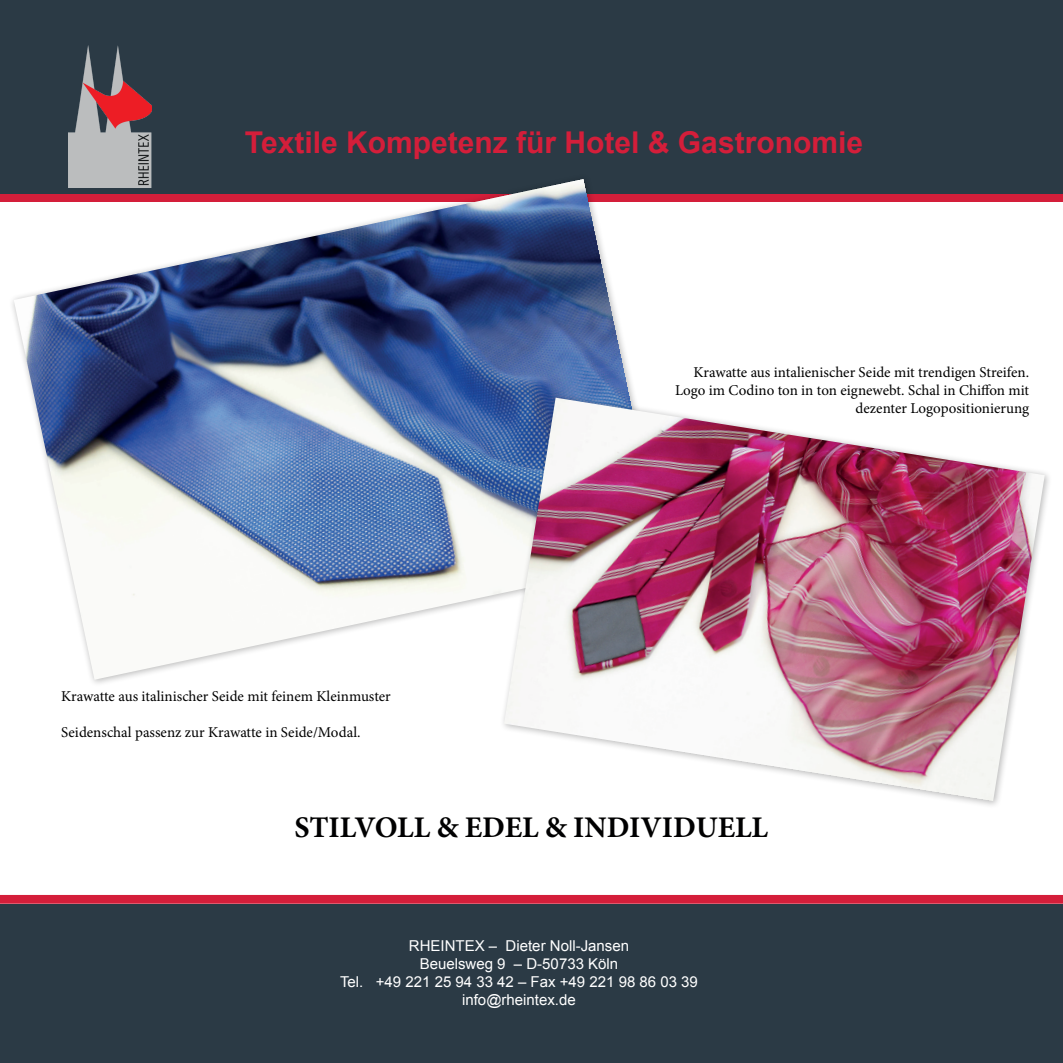
<style>
.page{position:relative;width:1063px;height:1063px;background:#fff}
.page>*{position:absolute;margin:0;border:0;box-sizing:border-box;transform-origin:0 0}
.t1{font:700 30px "Arial";color:#d41e3a}
.t2{font:700 30px "Minion Pro";color:#000001}
.t3{font:15px/18px "Minion Pro";color:#000001;text-align:right}
.t4{font:15px/18px "Arial";color:#fff;text-align:center}
</style>
<div class="page">
<div style="left:0;top:194px;width:1062px;height:7px;background:#d41e3a"></div>
<div style="left:0;top:0;width:1062px;height:194px;background:#2b3a45"></div>
<div style="left:0;top:895px;width:1062px;height:8px;background:#d41e3a"></div>
<div style="left:0;top:904px;width:1062px;height:158px;background:#2b3a45"></div>
<img style="left:69px;top:45px;width:82px;height:129px">
<div style="left:9px;top:174px;width:662px;height:513px;background:#000001;opacity:.27"></div>
<img style="left:14px;top:179px;width:650px;height:500px">
<div style="left:499px;top:392px;width:553px;height:416px;background:#000001;opacity:.27"></div>
<img style="left:504px;top:398px;width:540px;height:403px">
<h1 class="t1" style="left:245px;top:123px;width:619px">Textile Kompetenz für Hotel &amp; Gastronomie</h1>
<p class="t3" style="left:61px;top:687px;width:331px">Krawatte aus italinischer Seide mit feinem Kleinmuster</p>
<p class="t3" style="left:61px;top:723px;width:301px">Seidenschal passenz zur Krawatte in Seide/Modal.</p>
<p class="t3" style="left:675px;top:363px;width:356px">Krawatte aus intalienischer Seide mit trendigen Streifen.<br>Logo im Codino ton in ton eignewebt. Schal in Chiffon mit dezenter Logopositionierung</p>
<h1 class="t2" style="left:294px;top:806px;width:475px">STILVOLL &amp; EDEL &amp; INDIVIDUELL</h1>
<p class="t4" style="left:340px;top:936px;width:359px">RHEINTEX – Dieter Noll-Jansen<br>Beuelsweg 9 – D-50733 Köln<br>Tel. +49 221 25 94 33 42 – Fax +49 221 98 86 03 39 info@rheintex.de</p>
</div>
